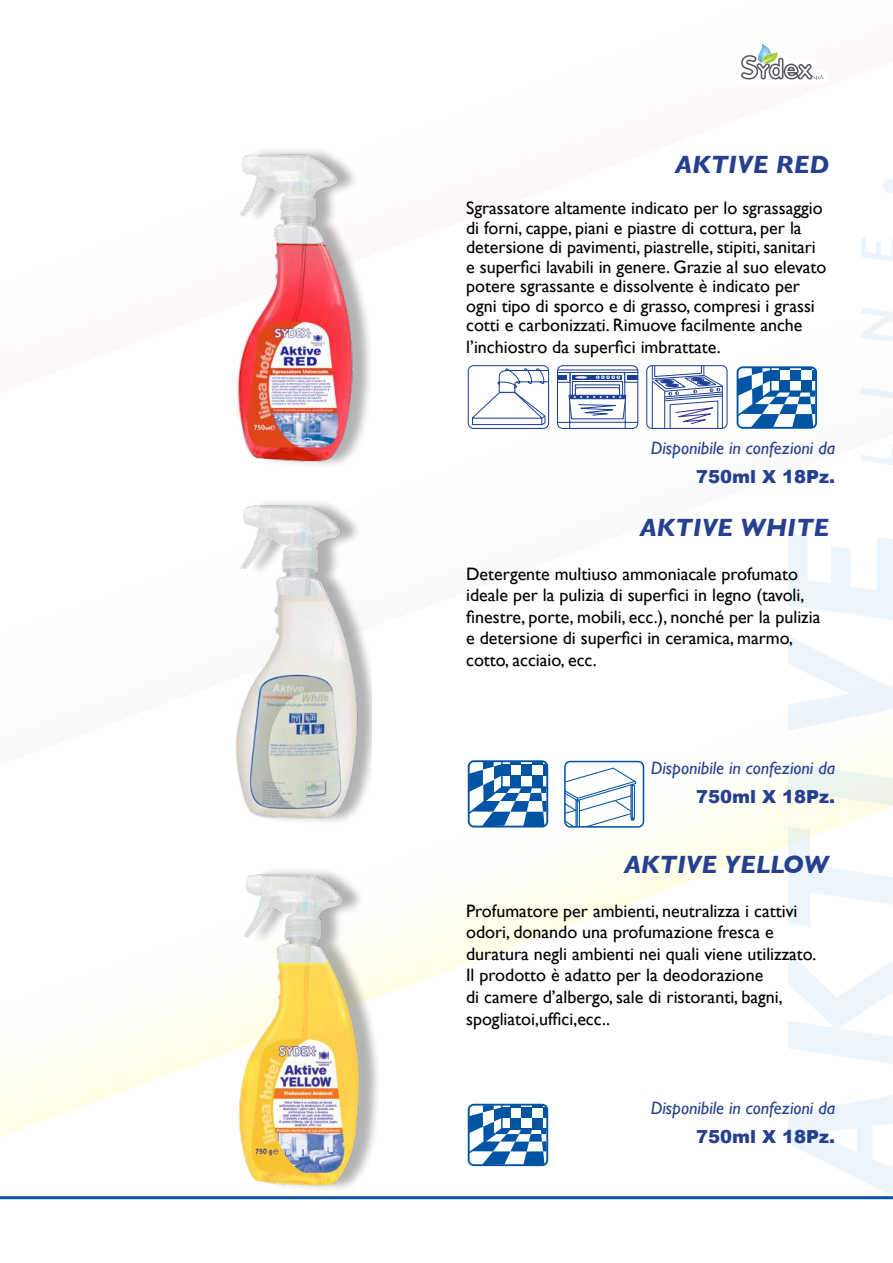
<style>
.page{position:relative;width:893px;height:1263px;background:#fff}
.page>*{position:absolute;margin:0;border:0;box-sizing:border-box;transform-origin:0 0}
.t1{font:italic 700 25.5px "Gill Sans";color:#25408f}
.t2{font:18px/21.6px "Gill Sans";color:#000}
.t3{font:italic 18px "Gill Sans";color:#25408f}
.t4{font:900 18px "Arial";color:#25408f}
</style>
<div class="page">
<svg style="left:0;top:819px;width:788px;height:348px"></svg>
<svg style="left:883px;top:179px;width:10px;height:14px"></svg>
<svg style="left:788px;top:237px;width:105px;height:959px"></svg>
<svg style="left:741px;top:43px;width:83px;height:37px"></svg>
<img style="left:225px;top:502px;width:146px;height:325px">
<img style="left:229px;top:863px;width:149px;height:326px">
<div style="left:244px;top:146px;width:131px;height:323px;background:#000;opacity:.3"></div>
<img style="left:237px;top:147px;width:137px;height:316px">
<svg style="left:557px;top:366px;width:81px;height:62px"></svg>
<hr style="left:557px;top:369px;width:81px;height:1px;background:#1c3e94">
<svg style="left:557px;top:372px;width:81px;height:56px"></svg>
<div style="left:557px;top:365px;width:81px;height:64px;border:1px solid #1c3e94;border-radius:5px"></div>
<svg style="left:647px;top:366px;width:80px;height:62px"></svg>
<div style="left:646px;top:365px;width:82px;height:64px;border:1px solid #1c3e94;border-radius:5px"></div>
<svg style="left:652px;top:366px;width:71px;height:62px"></svg>
<div style="left:468px;top:366px;width:81px;height:62px;background:linear-gradient(to right,#fff,#f6f7fb);border-radius:5px"></div>
<svg style="left:472px;top:367px;width:77px;height:58px"></svg>
<div style="left:468px;top:365px;width:81px;height:64px;border:1px solid #1c3e94;border-radius:5px"></div>
<svg style="left:736px;top:359px;width:81px;height:69px"></svg>
<div style="left:737px;top:366px;width:80px;height:63px;border:2px solid #0054a4;border-radius:5px"></div>
<svg style="left:565px;top:767px;width:72px;height:60px"></svg>
<div style="left:564px;top:761px;width:80px;height:67px;border:2px solid #0054a4;border-radius:5px"></div>
<svg style="left:467px;top:763px;width:81px;height:63px"></svg>
<div style="left:468px;top:760px;width:80px;height:67px;border:2px solid #0054a4;border-radius:5px"></div>
<svg style="left:467px;top:1097px;width:81px;height:68px"></svg>
<div style="left:468px;top:1104px;width:80px;height:62px;border:2px solid #0054a4;border-radius:5px"></div>
<hr style="left:0;top:1196px;width:893px;height:3px;background:#0054a4">
<h1 class="t1" style="left:675px;top:150px;width:155px">AKTIVE RED</h1>
<p class="t2" style="left:466px;top:198px;width:362px;line-height:19.5px">Sgrassatore altamente indicato per lo sgrassaggio di forni, cappe, piani e piastre di cottura, per la detersione di pavimenti, piastrelle, stipiti, sanitari e superfici lavabili in genere. Grazie al suo elevato potere sgrassante e dissolvente è indicato per ogni tipo di sporco e di grasso, compresi i grassi cotti e carbonizzati. Rimuove facilmente anche</p>
<p class="t2" style="left:466px;top:336px;width:256px">l’inchiostro da superfici imbrattate.</p>
<p class="t3" style="left:651px;top:438px;width:186px">Disponibile in confezioni da</p>
<p class="t4" style="left:696px;top:463px;width:141px">750ml X 18Pz.</p>
<h1 class="t1" style="left:640px;top:513px;width:191px">AKTIVE WHITE</h1>
<p class="t2" style="left:466px;top:562px;width:356px">Detergente multiuso ammoniacale profumato ideale per la pulizia di superfici in legno (tavoli, finestre, porte, mobili, ecc.), nonché per la pulizia e detersione di superfici in ceramica, marmo, cotto, acciaio, ecc.</p>
<p class="t3" style="left:651px;top:758px;width:186px">Disponibile in confezioni da</p>
<p class="t4" style="left:696px;top:783px;width:141px">750ml X 18Pz.</p>
<h1 class="t1" style="left:624px;top:850px;width:207px">AKTIVE YELLOW</h1>
<p class="t2" style="left:466px;top:899px;width:352px">Profumatore per ambienti, neutralizza i cattivi odori, donando una profumazione fresca e duratura negli ambienti nei quali viene utilizzato.<br>Il prodotto è adatto per la deodorazione<br>di camere d’albergo, sale di ristoranti, bagni, spogliatoi,uffici,ecc..</p>
<p class="t3" style="left:651px;top:1098px;width:186px">Disponibile in confezioni da</p>
<p class="t4" style="left:696px;top:1123px;width:141px">750ml X 18Pz.</p>
</div>
